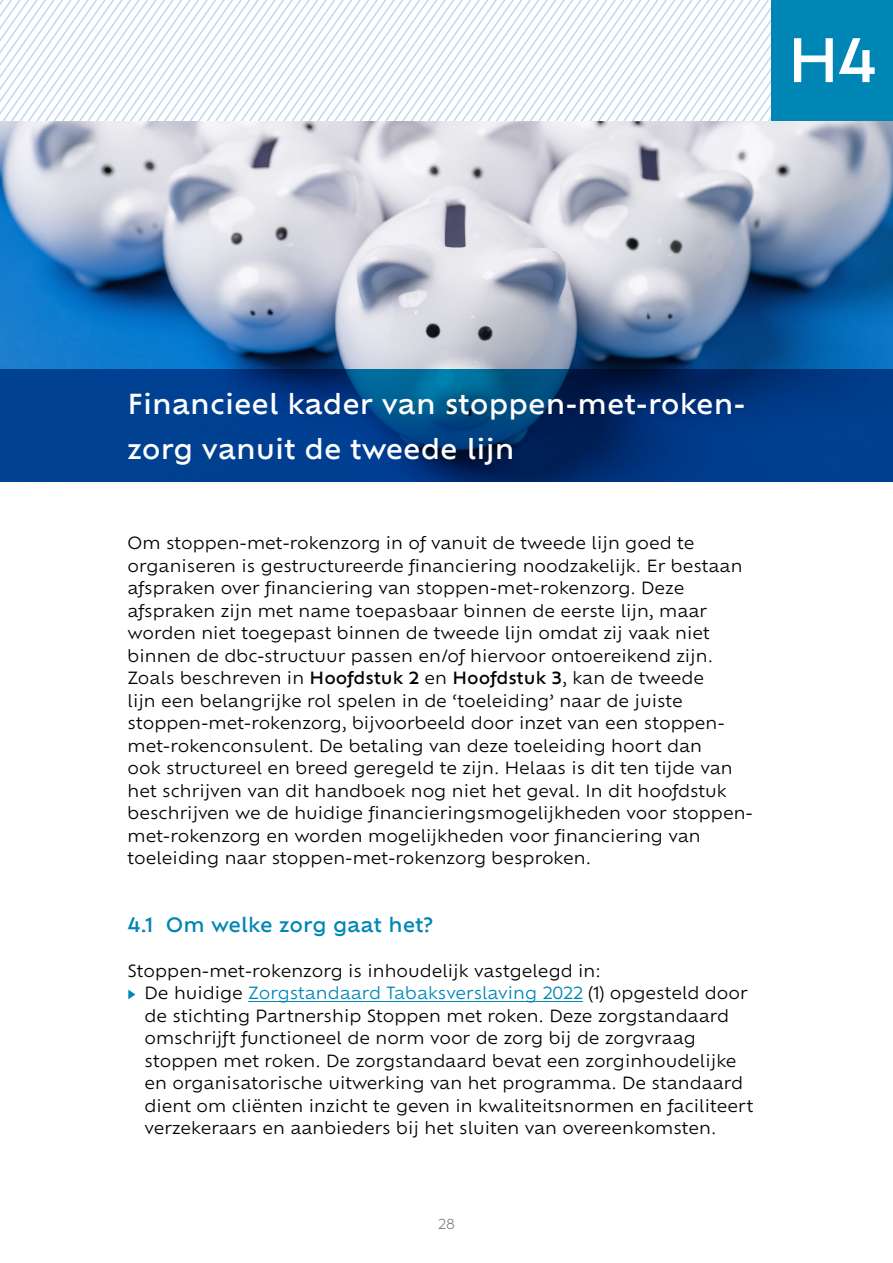
<style>
.page{position:relative;width:893px;height:1263px;background:#fff}
.page>*{position:absolute;margin:0;border:0;box-sizing:border-box;transform-origin:0 0}
.t1{font:500 58.5px "Ofelia Text";color:#fff}
.t2{font:500 27px/45px "Ofelia Text";color:#fff}
.t3{font:500 19.5px "Ofelia Text";color:#0086b5}
.t4{font:16.5px/22.5px "Ofelia Text";color:#000}
.t5{font:16.5px "Ofelia Text";color:#0086b5}
.t6{font:300 13.5px "Ofelia Text";color:#706f6f}
.s1{font-weight:500}
.s2{color:#000}
</style>
<div class="page">
<svg style="left:0;top:0;width:771px;height:122px"></svg>
<div style="left:771px;top:0;width:122px;height:122px;background:#0086b5"></div>
<img style="left:0;top:122px;width:893px;height:360px">
<svg style="left:0;top:369px;width:893px;height:112px;background:#003a81"></svg>
<hr style="left:248px;top:1001px;width:335px;height:1px;background:#0086b5">
<h1 class="t1" style="left:787px;top:16px;width:91px">H4</h1>
<h2 class="t2" style="left:128px;top:379px;width:620px">Financieel kader van stoppen-met-roken&shy;zorg vanuit de tweede lijn</h2>
<p class="t4" style="left:128px;top:530px;width:627px">Om stoppen-met-rokenzorg in of vanuit de tweede lijn goed te organiseren is gestructureerde financiering noodzakelijk. Er bestaan afspraken over financiering van stoppen-met-rokenzorg. Deze afspraken zijn met name toepasbaar binnen de eerste lijn, maar worden niet toegepast binnen de tweede lijn omdat zij vaak niet binnen de dbc-structuur passen en/of hiervoor ontoereikend zijn.<br>Zoals beschreven in <span class="s1">Hoofdstuk 2</span> en <span class="s1">Hoofdstuk 3</span>, kan de tweede<br>lijn een belangrijke rol spelen in de ‘toeleiding’ naar de juiste stoppen-met-rokenzorg, bijvoorbeeld door inzet van een stoppen&shy;met-rokenconsulent. De betaling van deze toeleiding hoort dan<br>ook structureel en breed geregeld te zijn. Helaas is dit ten tijde van het schrijven van dit handboek nog niet het geval. In dit hoofdstuk beschrijven we de huidige financieringsmogelijkheden voor stoppen&shy;met-rokenzorg en worden mogelijkheden voor financiering van toeleiding naar stoppen-met-rokenzorg besproken.</p>
<p class="t3" style="left:128px;top:909px;width:307px">4.1 Om welke zorg gaat het?</p>
<p class="t4" style="left:128px;top:958px;width:475px">Stoppen-met-rokenzorg is inhoudelijk vastgelegd in:</p>
<p class="t5" style="left:128px;top:980px;width:622px">► <span class="s2">De huidige</span> Zorgstandaard Tabaksverslaving 2022 <span class="s2">(1) opgesteld door</span></p>
<p class="t4" style="left:145px;top:1003px;width:586px">de stichting Partnership Stoppen met roken. Deze zorgstandaard</p>
<p class="t4" style="left:145px;top:1025px;width:553px">omschrijft functioneel de norm voor de zorg bij de zorgvraag</p>
<p class="t4" style="left:145px;top:1048px;width:593px">stoppen met roken. De zorgstandaard bevat een zorginhoudelijke</p>
<p class="t4" style="left:145px;top:1070px;width:600px">en organisatorische uitwerking van het programma. De standaard</p>
<p class="t4" style="left:145px;top:1093px;width:610px">dient om cliënten inzicht te geven in kwaliteitsnormen en faciliteert</p>
<p class="t4" style="left:145px;top:1115px;width:573px">verzekeraars en aanbieders bij het sluiten van overeenkomsten.</p>
<p class="t6" style="left:438px;top:1213px;width:18px">28</p>
</div>
